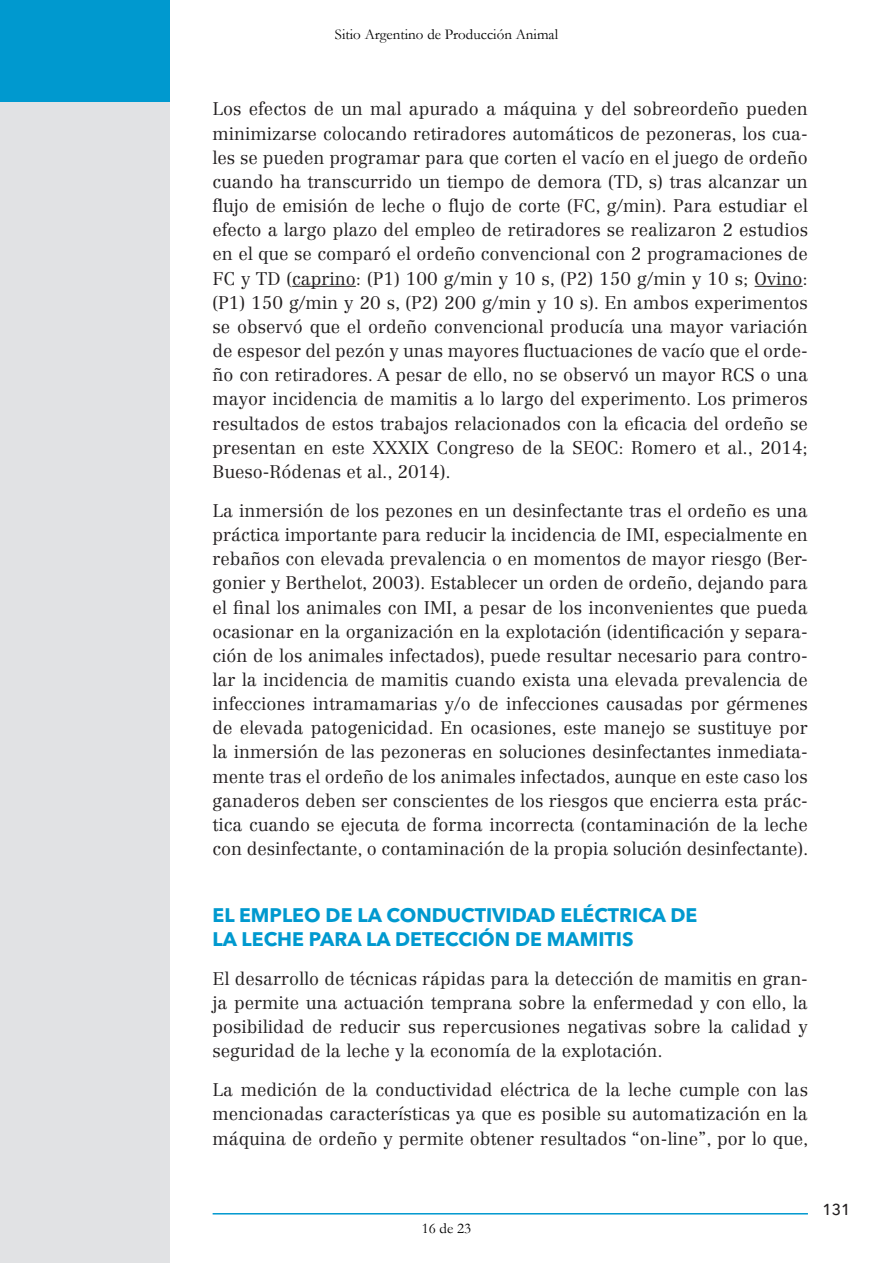
<style>
.page{position:relative;width:893px;height:1263px;background:#fff}
.page>*{position:absolute;margin:0;border:0;box-sizing:border-box;transform-origin:0 0}
.Cabeza_azul_1{font:700 19.5px/24.2px "Avenir Next LT Pro";color:#0099cf}
.Centennial11{font:300 18px/24.2px "Centennial LT Std";color:#231f20;text-align:justify}
.t1{font:500 15.75px "Avenir Next LT Pro";color:#231f20}
.t2{font:15px "Garamond";color:#000}
</style>
<div class="page">
<div style="left:0;top:0;width:170px;height:1263px;background:#e1e2e4"></div>
<hr style="left:213px;top:1213px;width:595px;height:1px;background:#0099cf">
<div style="left:0;top:0;width:170px;height:102px;background:#0099cf"></div>
<hr style="left:292px;top:286px;width:64px;height:1px;background:#231f20">
<hr style="left:755px;top:286px;width:48px;height:1px;background:#231f20">
<p class="t2" style="left:335px;top:24px;width:225px">Sitio Argentino de Producción Animal</p>
<p class="Centennial11" style="left:213px;top:97px;width:597px">Los efectos de un mal apurado a máquina y del sobreordeño pueden minimizarse colocando retiradores automáticos de pezoneras, los cua&shy;les se pueden programar para que corten el vacío en el juego de ordeño cuando ha transcurrido un tiempo de demora (TD, s) tras alcanzar un flujo de emisión de leche o flujo de corte (FC, g/min). Para estudiar el efecto a largo plazo del empleo de retiradores se realizaron 2 estudios en el que se comparó el ordeño convencional con 2 programaciones de FC y TD (caprino: (P1) 100 g/min y 10 s, (P2) 150 g/min y 10 s; Ovino: (P1) 150 g/min y 20 s, (P2) 200 g/min y 10 s). En ambos experimentos se observó que el ordeño convencional producía una mayor variación de espesor del pezón y unas mayores fluctuaciones de vacío que el orde&shy;ño con retiradores. A pesar de ello, no se observó un mayor RCS o una mayor incidencia de mamitis a lo largo del experimento. Los primeros resultados de estos trabajos relacionados con la eficacia del ordeño se presentan en este XXXIX Congreso de la SEOC: Romero et al., 2014; Bueso-Ródenas et al., 2014).</p>
<p class="Centennial11" style="left:213px;top:498px;width:597px">La inmersión de los pezones en un desinfectante tras el ordeño es una práctica importante para reducir la incidencia de IMI, especialmente en rebaños con elevada prevalencia o en momentos de mayor riesgo (Ber&shy;gonier y Berthelot, 2003). Establecer un orden de ordeño, dejando para el final los animales con IMI, a pesar de los inconvenientes que pueda ocasionar en la organización en la explotación (identificación y separa&shy;ción de los animales infectados), puede resultar necesario para contro&shy;lar la incidencia de mamitis cuando exista una elevada prevalencia de infecciones intramamarias y/o de infecciones causadas por gérmenes de elevada patogenicidad. En ocasiones, este manejo se sustituye por la inmersión de las pezoneras en soluciones desinfectantes inmediata&shy;mente tras el ordeño de los animales infectados, aunque en este caso los ganaderos deben ser conscientes de los riesgos que encierra esta prác&shy;tica cuando se ejecuta de forma incorrecta (contaminación de la leche con desinfectante, o contaminación de la propia solución desinfectante).</p>
<p class="Cabeza_azul_1" style="left:213px;top:902px;width:486px">EL EMPLEO DE LA CONDUCTIVIDAD ELÉCTRICA DE<br>LA LECHE PARA LA DETECCIÓN DE MAMITIS</p>
<p class="Centennial11" style="left:213px;top:966px;width:597px">El desarrollo de técnicas rápidas para la detección de mamitis en gran&shy;ja permite una actuación temprana sobre la enfermedad y con ello, la posibilidad de reducir sus repercusiones negativas sobre la calidad y seguridad de la leche y la economía de la explotación.</p>
<p class="Centennial11" style="left:213px;top:1078px;width:597px">La medición de la conductividad eléctrica de la leche cumple con las mencionadas características ya que es posible su automatización en la máquina de ordeño y permite obtener resultados “on-line”, por lo que,</p>
<p class="t2" style="left:422px;top:1218px;width:51px">16 de 23</p>
<p class="t1" style="left:822px;top:1200px;width:30px">131</p>
</div>
